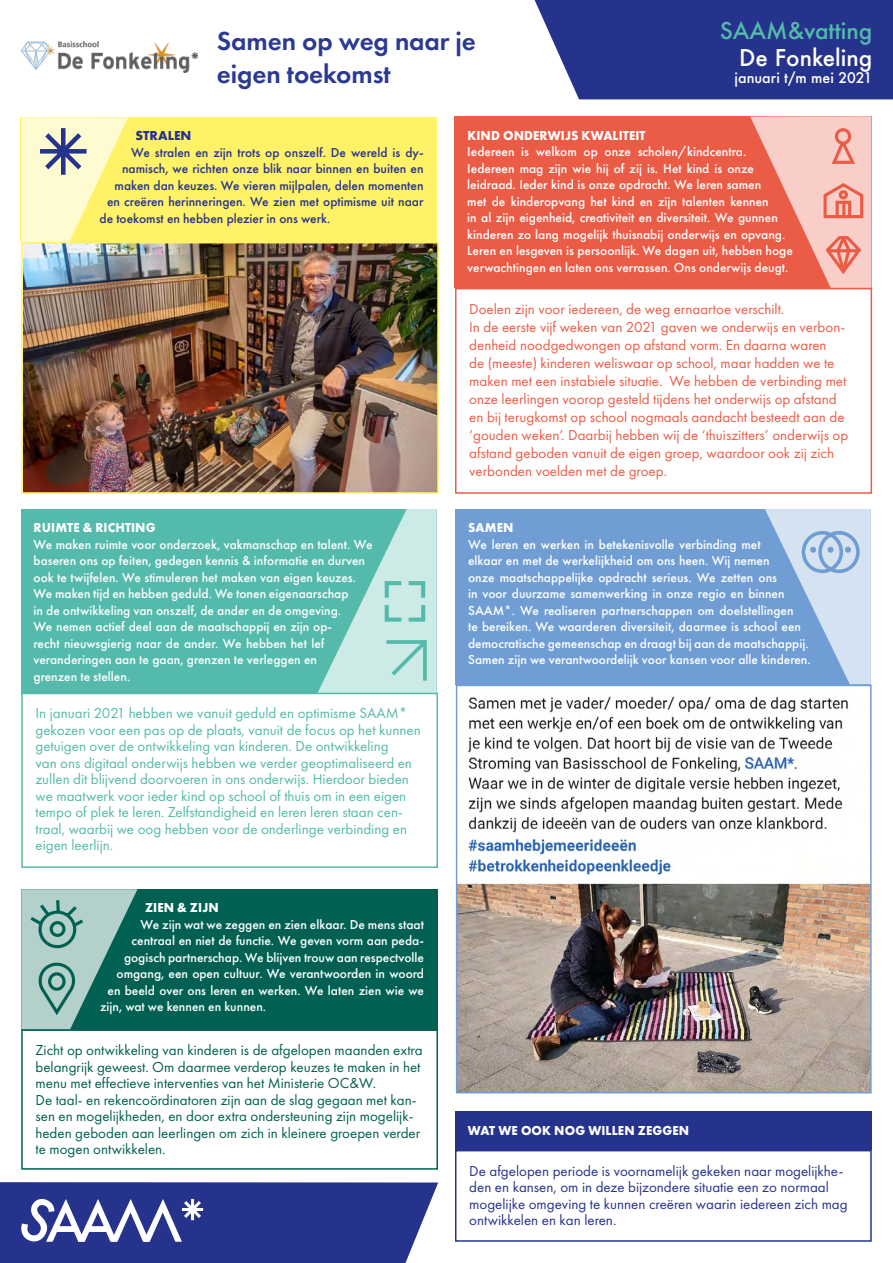
<style>
.page{position:relative;width:893px;height:1263px;background:#fff}
.page>*{position:absolute;margin:0;border:0;box-sizing:border-box;transform-origin:0 0}
.t1{font:600 27px/33px "Futura PT";letter-spacing:-.005em;color:#2b3990}
.t2{font:500 22.5px "Futura";color:#54baab}
.t3{font:500 22.5px "Futura";color:#fff}
.t4{font:15px/18px "Futura PT";color:#eb5c47}
.t5{font:15px/16.5px "Futura PT";color:#54baab}
.t6{font:15px/16.5px "Futura PT";color:#006152}
.t7{font:15px/16.5px "Futura PT";color:#26338c}
.t8{font:500 14.25px "Futura";color:#fff}
.t9{font:500 13.5px/16.5px "Futura PT";color:#fff}
.t10{font:500 13.5px "Futura PT";color:#26338c}
.t11{font:700 13.5px "Futura PT";letter-spacing:.01em;color:#fff;scale:.95 1}
.t12{font:700 13.5px "Futura PT";color:#26338c}
</style>
<div class="page">
<div style="left:455px;top:1150px;width:417px;height:92px;border:2px solid #26338c"></div>
<div style="left:455px;top:117px;width:417px;height:171px;background:#eb5c47"></div>
<div style="left:21px;top:509px;width:416px;height:184px;background:#54baab"></div>
<div style="left:21px;top:889px;width:417px;height:140px;background:#006152"></div>
<svg style="left:750px;top:116px;width:121px;height:172px"></svg>
<svg style="left:317px;top:509px;width:120px;height:184px"></svg>
<svg style="left:21px;top:889px;width:116px;height:140px"></svg>
<div style="left:455px;top:1112px;width:417px;height:38px;background:#26338c"></div>
<div style="left:455px;top:288px;width:417px;height:206px;border:2px solid #eb5c47"></div>
<div style="left:21px;top:693px;width:417px;height:175px;border:2px solid #54baab"></div>
<div style="left:21px;top:1029px;width:417px;height:141px;border:2px solid #006152"></div>
<div style="left:535px;top:0;width:358px;height:99px;background:#26338c"></div>
<svg style="left:0;top:1182px;width:438px;height:81px;background:#3e4a99"></svg>
<img style="left:21px;top:41px;width:176px;height:32px">
<div style="left:21px;top:117px;width:416px;height:125px;background:#fff266"></div>
<svg style="left:21px;top:117px;width:107px;height:125px"></svg>
<img style="left:24px;top:245px;width:412px;height:246px">
<div style="left:21px;top:242px;width:418px;height:252px;border:2px solid #fff266"></div>
<img style="left:459px;top:696px;width:410px;height:394px">
<div style="left:456px;top:685px;width:416px;height:408px;border:2px solid #709ed4"></div>
<div style="left:455px;top:509px;width:416px;height:175px;background:#709ed4"></div>
<svg style="left:765px;top:509px;width:106px;height:175px"></svg>
<h1 class="t1" style="left:217px;top:24px;width:260px">Samen op weg naar je eigen toekomst</h1>
<h2 class="t2" style="left:720px;top:15px;width:154px">SAAM&amp;vatting</h2>
<h2 class="t3" style="left:739px;top:42px;width:135px">De Fonkeling</h2>
<p class="t8" style="left:735px;top:68px;width:139px">januari t/m mei 2021</p>
<p class="t12" style="left:136px;top:127px;width:57px">STRALEN</p>
<p class="t10" style="left:131px;top:144px;width:294px">We stralen en zijn trots op onszelf. De wereld is dy-</p>
<p class="t10" style="left:122px;top:161px;width:303px">namisch, we richten onze blik naar binnen en buiten en</p>
<p class="t10" style="left:115px;top:177px;width:311px">maken dan keuzes. We vieren mijlpalen, delen momenten</p>
<p class="t10" style="left:107px;top:194px;width:318px">en creëren herinneringen. We zien met optimisme uit naar</p>
<p class="t10" style="left:100px;top:210px;width:232px">de toekomst en hebben plezier in ons werk.</p>
<p class="t11" style="left:34px;top:519px;width:130px">RUIMTE &amp; RICHTING</p>
<p class="t9" style="left:34px;top:536px;width:341px">We maken ruimte voor onderzoek, vakmanschap en talent. We baseren ons op feiten, gedegen kennis &amp; informatie en durven ook te twijfelen. We stimuleren het maken van eigen keuzes.<br>We maken tijd en hebben geduld. We tonen eigenaarschap<br>in de ontwikkeling van onszelf, de ander en de omgeving.<br>We nemen actief deel aan de maatschappij en zijn op-<br>recht nieuwsgierig naar de ander. We hebben het lef veranderingen aan te gaan, grenzen te verleggen en<br>grenzen te stellen.</p>
<p class="t5" style="left:36px;top:705px;width:387px">In januari 2021 hebben we vanuit geduld en optimisme SAAM* gekozen voor een pas op de plaats, vanuit de focus op het kunnen getuigen over de ontwikkeling van kinderen. De ontwikkeling<br>van ons digitaal onderwijs hebben we verder geoptimaliseerd en zullen dit blijvend doorvoeren in ons onderwijs. Hierdoor bieden we maatwerk voor ieder kind op school of thuis om in een eigen tempo of plek te leren. Zelfstandigheid en leren leren staan cen&shy;traal, waarbij we oog hebben voor de onderlinge verbinding en eigen leerlijn.</p>
<p class="t11" style="left:145px;top:899px;width:79px">ZIEN &amp; ZIJN</p>
<p class="t9" style="left:141px;top:916px;width:285px">We zijn wat we zeggen en zien elkaar. De mens staat</p>
<p class="t9" style="left:132px;top:932px;width:294px">centraal en niet de functie. We geven vorm aan peda-</p>
<p class="t9" style="left:124px;top:949px;width:302px">gogisch partnerschap. We blijven trouw aan respectvolle</p>
<p class="t9" style="left:117px;top:965px;width:309px">omgang, een open cultuur. We verantwoorden in woord</p>
<p class="t9" style="left:107px;top:982px;width:318px">en beeld over ons leren en werken. We laten zien wie we</p>
<p class="t9" style="left:100px;top:998px;width:168px">zijn, wat we kennen en kunnen.</p>
<p class="t6" style="left:36px;top:1042px;width:389px">Zicht op ontwikkeling van kinderen is de afgelopen maanden extra belangrijk geweest. Om daarmee verderop keuzes te maken in het menu met effectieve interventies van het Ministerie OC&amp;W.<br>De taal- en rekencoördinatoren zijn aan de slag gegaan met kan&shy;sen en mogelijkheden, en door extra ondersteuning zijn mogelijk&shy;heden geboden aan leerlingen om zich in kleinere groepen verder te mogen ontwikkelen.</p>
<p class="t11" style="left:467px;top:127px;width:189px">KIND ONDERWIJS KWALITEIT</p>
<p class="t9" style="left:467px;top:144px;width:327px">Iedereen is welkom op onze scholen/kindcentra.<br>Iedereen mag zijn wie hij of zij is. Het kind is onze leidraad. Ieder kind is onze opdracht. We leren samen<br>met de kinderopvang het kind en zijn talenten kennen<br>in al zijn eigenheid, creativiteit en diversiteit. We gunnen kinderen zo lang mogelijk thuisnabij onderwijs en opvang.<br>Leren en lesgeven is persoonlijk. We dagen uit, hebben hoge verwachtingen en laten ons verrassen. Ons onderwijs deugt.</p>
<p class="t4" style="left:469px;top:299px;width:380px">Doelen zijn voor iedereen, de weg ernaartoe verschilt.<br>In de eerste vijf weken van 2021 gaven we onderwijs en verbon&shy;denheid noodgedwongen op afstand vorm. En daarna waren<br>de (meeste) kinderen weliswaar op school, maar hadden we te maken met een instabiele situatie. We hebben de verbinding met onze leerlingen voorop gesteld tijdens het onderwijs op afstand en bij terugkomst op school nogmaals aandacht besteedt aan de ‘gouden weken’. Daarbij hebben wij de ‘thuiszitters’ onderwijs op afstand geboden vanuit de eigen groep, waardoor ook zij zich verbonden voelden met de groep.</p>
<p class="t11" style="left:468px;top:519px;width:49px">SAMEN</p>
<p class="t9" style="left:468px;top:536px;width:344px">We leren en werken in betekenisvolle verbinding met<br>elkaar en met de werkelijkheid om ons heen. Wij nemen<br>onze maatschappelijke opdracht serieus. We zetten ons<br>in voor duurzame samenwerking in onze regio en binnen SAAM*. We realiseren partnerschappen om doelstellingen<br>te bereiken. We waarderen diversiteit, daarmee is school een democratische gemeenschap en draagt bij aan de maatschappij.<br>Samen zijn we verantwoordelijk voor kansen voor alle kinderen.</p>
<p class="t11" style="left:468px;top:1121px;width:235px">WAT WE OOK NOG WILLEN ZEGGEN</p>
<p class="t7" style="left:469px;top:1162px;width:380px">De afgelopen periode is voornamelijk gekeken naar mogelijkhe&shy;den en kansen, om in deze bijzondere situatie een zo normaal mogelijke omgeving te kunnen creëren waarin iedereen zich mag ontwikkelen en kan leren.</p>
</div>
